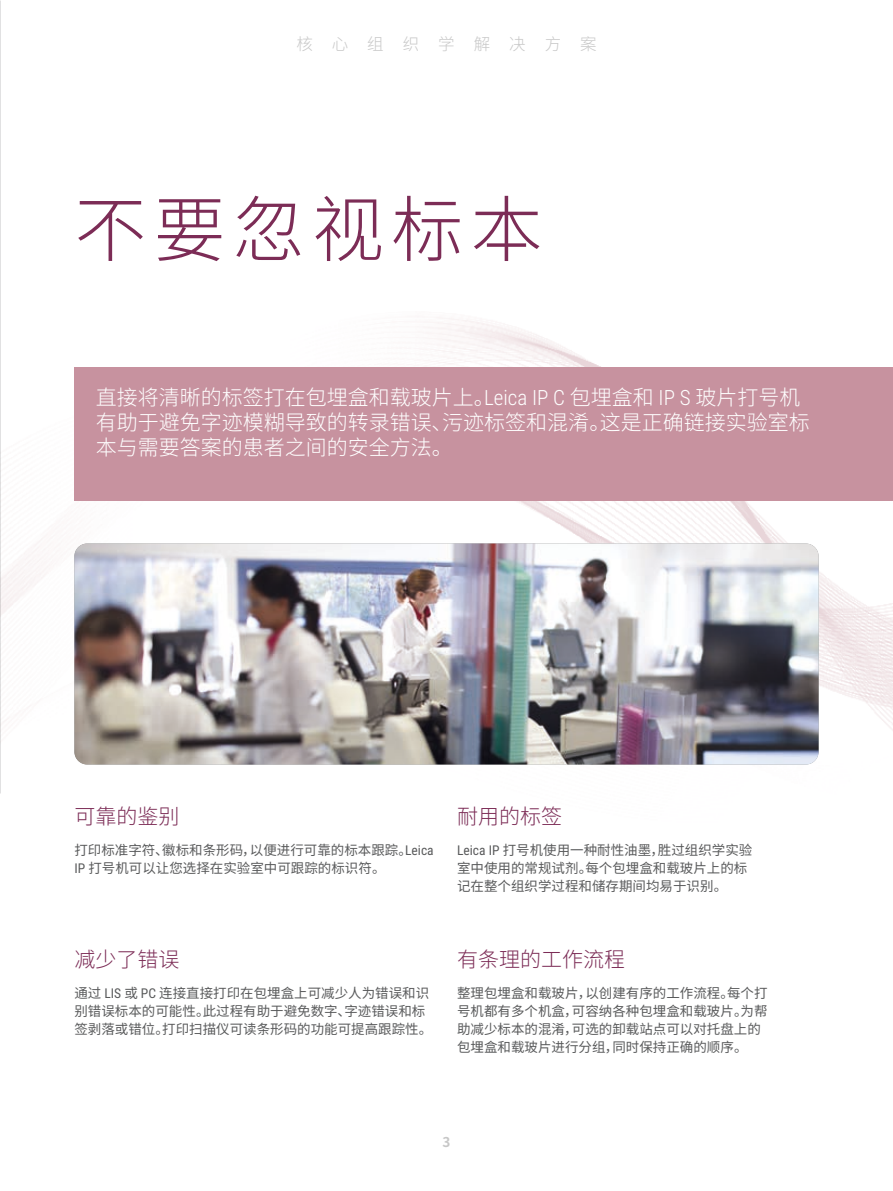
<style>
.page{position:relative;width:893px;height:1191px;background:#fff}
.page>*{position:absolute;margin:0;border:0;box-sizing:border-box;transform-origin:0 0}
.t1{font:300 72px "Noto Sans CJ Ksc";letter-spacing:.1em;color:#7c2c56}
.t2{font:300 21px/25.2px "Noto Sans CJ Ksc";color:#fff}
.t3{font:300 21px "Noto Sans CJ Ksc";color:#7c2c56}
.t4{font:300 16.5px "Noto Sans CJ Ksc";letter-spacing:1.15em;color:#c7c7c7}
.t5{font:13.5px/18px "Noto Sans CJ Ksc";color:#595a5b}
.t6{font:700 13.5px "Noto Sans CJ Ksc";color:#c7c7c7}
.s1{font-family:"Roboto Condensed"}
</style>
<div class="page">
<img style="left:0;top:0;width:1px;height:794px">
<img style="left:0;top:99px;width:893px;height:695px">
<div style="left:74px;top:367px;width:819px;height:134px;background:#c7929f"></div>
<img style="left:74px;top:543px;width:745px;height:221px">
<p class="t4" style="left:296px;top:35px;width:302px">核心组织学解决方案</p>
<h1 class="t1" style="left:74px;top:189px;width:469px">不要忽视标本</h1>
<h2 class="t2" style="left:96px;top:385px;width:716px">直接将清晰的标签打在包埋盒和载玻片上。<span class="s1">Leica IP C</span> 包埋盒和 <span class="s1">IP S</span> 玻片打号机有助于避免字迹模糊导致的转录错误、污迹标签和混淆。这是正确链接实验室标本与需要答案的患者之间的安全方法。</h2>
<h2 class="t3" style="left:74px;top:804px;width:106px">可靠的鉴别</h2>
<p class="t5" style="left:74px;top:841px;width:361px">打印标准字符、徽标和条形码，以便进行可靠的标本跟踪。<span class="s1">Leica<br>IP</span> 打号机可以让您选择在实验室中可跟踪的标识符。</p>
<h2 class="t3" style="left:74px;top:947px;width:106px">减少了错误</h2>
<p class="t5" style="left:74px;top:984px;width:359px">通过 <span class="s1">LIS</span> 或 <span class="s1">PC</span> 连接直接打印在包埋盒上可减少人为错误和识别错误标本的可能性。此过程有助于避免数字、字迹错误和标签剥落或错位。打印扫描仪可读条形码的功能可提高跟踪性。</p>
<h2 class="t3" style="left:457px;top:804px;width:106px">耐用的标签</h2>
<p class="t5" style="left:457px;top:841px;width:297px"><span class="s1">Leica IP</span> 打号机使用一种耐性油墨，胜过组织学实验室中使用的常规试剂。每个包埋盒和载玻片上的标记在整个组织学过程和储存期间均易于识别。</p>
<h2 class="t3" style="left:457px;top:947px;width:169px">有条理的工作流程</h2>
<p class="t5" style="left:457px;top:984px;width:312px">整理包埋盒和载玻片，以创建有序的工作流程。每个打号机都有多个机盒，可容纳各种包埋盒和载玻片。为帮助减少标本的混淆，可选的卸载站点可以对托盘上的包埋盒和载玻片进行分组，同时保持正确的顺序。</p>
<p class="t6" style="left:442px;top:1134px;width:9px">3</p>
</div>
